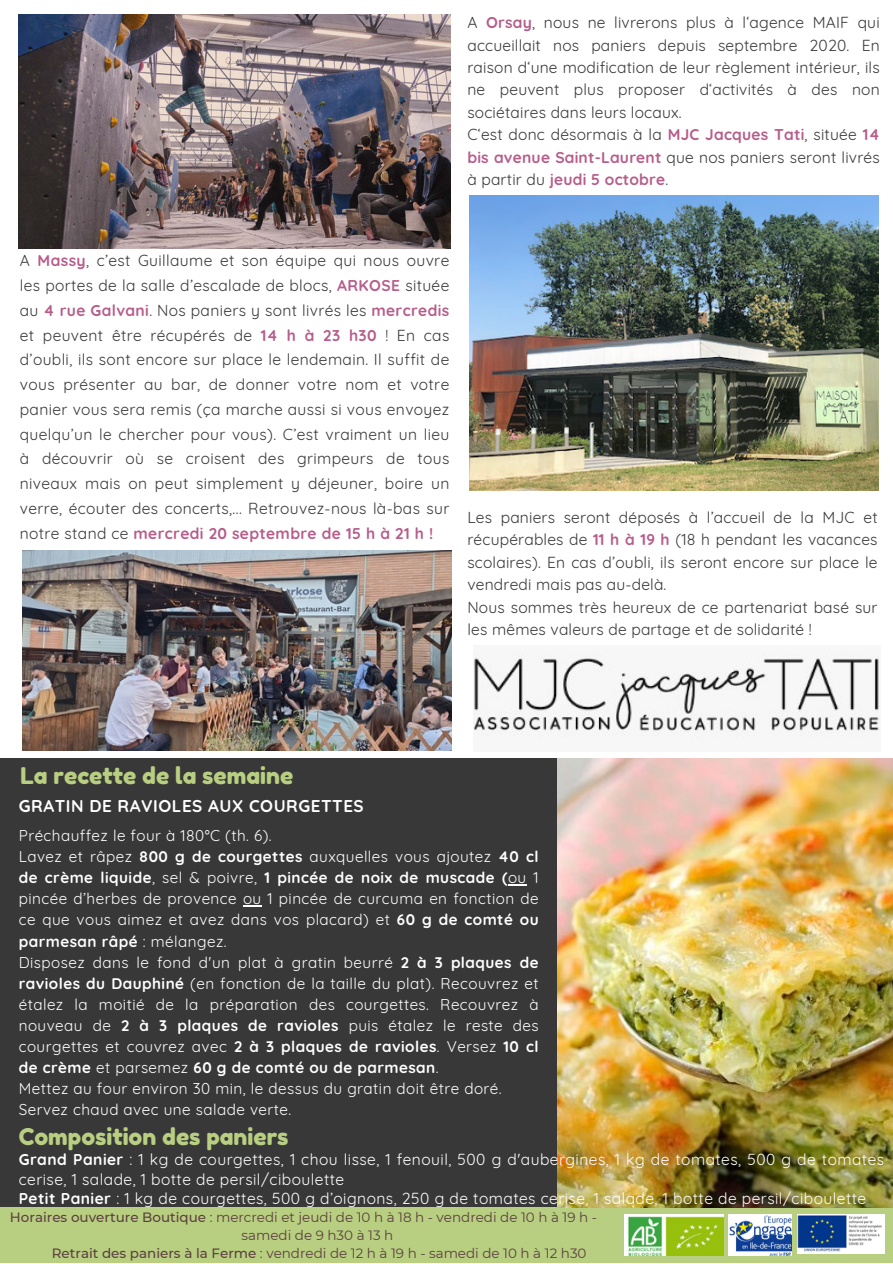
<style>
.page{position:relative;width:893px;height:1264px;background:#fff}
.page>*{position:absolute;margin:0;border:0;box-sizing:border-box;transform-origin:0 0}
.t1{font:23.1px "Fredoka One";color:#b8ce81}
.t2{font:700 16.95px "Quicksand";letter-spacing:.03em;color:#fff}
.t3{font:15.6px/24.8px "Quicksand";letter-spacing:.015em;color:#383838;text-align:justify}
.t4{font:15.6px/19px "Quicksand";letter-spacing:.03em;color:#fff}
.t5{font:15.3px/21px "Quicksand";letter-spacing:.03em;color:#fff;text-align:justify}
.t6{font:13.5px/18px "Montserrat";color:#5c413f}
.s1{font-weight:700;color:#b75d8b}
.s2{font-weight:700}
.s3{font-weight:500}
</style>
<div class="page">
<div style="left:0;top:758px;width:558px;height:504px;background:#383838"></div>
<div style="left:0;top:1207px;width:892px;height:55px;background:#b8ce81"></div>
<img style="left:624px;top:1214px;width:99px;height:40px">
<img style="left:728px;top:1214px;width:63px;height:40px">
<img style="left:797px;top:1214px;width:87px;height:39px">
<img style="left:19px;top:15px;width:431px;height:233px">
<img style="left:22px;top:550px;width:430px;height:200px">
<img style="left:469px;top:196px;width:409px;height:294px">
<img style="left:473px;top:653px;width:407px;height:84px">
<img style="left:558px;top:758px;width:334px;height:449px">
<svg style="left:508px;top:884px;width:18px;height:1px"></svg>
<svg style="left:243px;top:905px;width:19px;height:1px"></svg>
<p class="t3" style="left:467px;top:11px;width:414px;line-height:22.5px">A <span class="s1">Orsay</span>, nous ne livrerons plus à l‘agence MAIF qui accueillait nos paniers depuis septembre 2020. En raison d‘une modification de leur règlement intérieur, ils ne peuvent plus proposer d‘activités à des non sociétaires dans leurs locaux.</p>
<p class="t3" style="left:467px;top:123px;width:414px;line-height:22.5px">C‘est donc désormais à la <span class="s1">MJC Jacques Tati</span>, située <span class="s1">14 bis avenue Saint-Laurent</span> que nos paniers seront livrés à partir du <span class="s1">jeudi 5 octobre</span>.</p>
<p class="t3" style="left:20px;top:248px;width:431px">A <span class="s1">Massy</span>, c’est Guillaume et son équipe qui nous ouvre les portes de la salle d’escalade de blocs, <span class="s1">ARKOSE</span> située au <span class="s1">4 rue Galvani</span>. Nos paniers y sont livrés les <span class="s1">mercredis </span>et peuvent être récupérés de <span class="s1">14 h à 23 h30</span> ! En cas d’oubli, ils sont encore sur place le lendemain. Il suffit de vous présenter au bar, de donner votre nom et votre panier vous sera remis (ça marche aussi si vous envoyez quelqu’un le chercher pour vous). C’est vraiment un lieu à découvrir où se croisent des grimpeurs de tous niveaux mais on peut simplement y déjeuner, boire un verre, écouter des concerts,... Retrouvez-nous là-bas sur notre stand ce <span class="s1">mercredi 20 septembre de 15 h à 21 h !</span></p>
<p class="t3" style="left:467px;top:505px;width:411px;line-height:22.5px">Les paniers seront déposés à l’accueil de la MJC et récupérables de <span class="s1">11 h à 19 h</span> (18 h pendant les vacances scolaires). En cas d’oubli, ils seront encore sur place le vendredi mais pas au-delà.</p>
<p class="t3" style="left:467px;top:595px;width:411px;line-height:22.5px">Nous sommes très heureux de ce partenariat basé sur les mêmes valeurs de partage et de solidarité !</p>
<p class="t1" style="left:20px;top:761px;width:274px">La recette de la semaine</p>
<p class="t2" style="left:19px;top:795px;width:346px">GRATIN DE RAVIOLES AUX COURGETTES</p>
<p class="t5" style="left:19px;top:825px;width:254px">Préchauffez le four à 180°C (th. 6).</p>
<p class="t5" style="left:19px;top:846px;width:521px">Lavez et râpez <span class="s2">800 g de courgettes</span> auxquelles vous ajoutez <span class="s2">40 cl de crème liquide</span>, sel &amp; poivre, <span class="s2">1 pincée de noix de muscade (</span>ou 1 pincée d’herbes de provence ou 1 pincée de curcuma en fonction de ce que vous aimez et avez dans vos placard) et <span class="s2">60 g de comté ou parmesan râpé</span> : mélangez.</p>
<p class="t5" style="left:19px;top:951px;width:521px">Disposez dans le fond d'un plat à gratin beurré <span class="s2">2 à 3 plaques de ravioles du Dauphiné</span> (en fonction de la taille du plat). Recouvrez et étalez la moitié de la préparation des courgettes. Recouvrez à nouveau de <span class="s2">2 à 3 plaques de ravioles</span> puis étalez le reste des courgettes et couvrez avec <span class="s2">2 à 3 plaques de ravioles</span>. Versez <span class="s2">10 cl de crème</span> et parsemez <span class="s2">60 g de comté ou de parmesan</span>.</p>
<p class="t5" style="left:19px;top:1077px;width:484px">Mettez au four environ 30 min, le dessus du gratin doit être doré.</p>
<p class="t5" style="left:19px;top:1098px;width:274px">Servez chaud avec une salade verte.</p>
<p class="t1" style="left:19px;top:1122px;width:271px">Composition des paniers</p>
<p class="t4" style="left:19px;top:1149px;width:866px"><span class="s2">Grand Panier</span> : 1 kg de courgettes, 1 chou lisse, 1 fenouil, 500 g d'aubergines, 1 kg de tomates, 500 g de tomates cerise, 1 salade, 1 botte de persil/ciboulette</p>
<p class="t4" style="left:19px;top:1188px;width:848px"><span class="s2">Petit Panier</span> : 1 kg de courgettes, 500 g d’oignons, 250 g de tomates cerise, 1 salade, 1 botte de persil/ciboulette</p>
<p class="t6" style="left:241px;top:1208px;width:357px;text-indent:-231px"><span class="s3">Horaires ouverture Boutique</span> : mercredi et jeudi de 10 h à 18 h - vendredi de 10 h à 19 h - samedi de 9 h30 à 13 h</p>
<p class="t6" style="left:52px;top:1244px;width:536px"><span class="s3">Retrait des paniers à la Ferme</span> : vendredi de 12 h à 19 h - samedi de 10 h à 12 h30</p>
</div>
